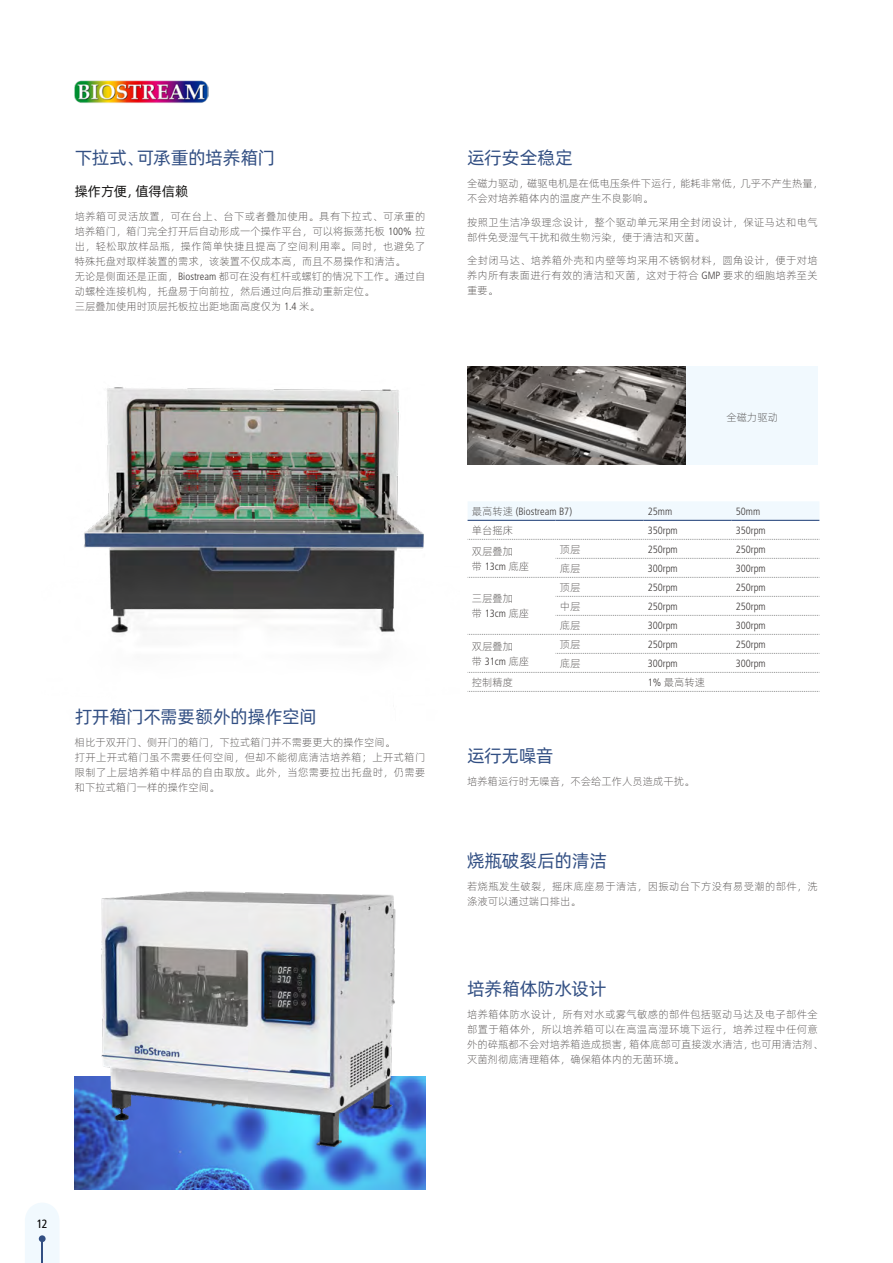
<style>
.page{position:relative;width:893px;height:1263px;background:#fff}
.page>*{position:absolute;margin:0;border:0;box-sizing:border-box;transform-origin:0 0}
.W-正文-无项目符号{font:18px "Alibaba Pu Hui Ti";letter-spacing:-.02em;color:#324f83}
.W-正文-无项目符号-2{font:13.5px "Alibaba Pu Hui Ti";letter-spacing:-.005em;color:#191817}
.t1{font:condensed 12px "Frutiger LT Std";color:#000}
.W-正文前段距-无项目符号{font:300 10.5px/15px "Alibaba Pu Hui Ti";color:#3e3a39;text-align:justify}
.W-正文-无项目符号-3{font:300 10.5px/15px "Alibaba Pu Hui Ti";color:#3e3a39}
.W-正文前段距-无项目符号-2{font:300 10.5px/15px "Alibaba Pu Hui Ti";letter-spacing:.03em;color:#3e3a39}
.W-正文-无项目符号-4{font:300 condensed 10.5px "Frutiger LT Std";color:#3e3a39}
.s1{font-family:"Frutiger LT Std";font-stretch:condensed}
.s2{font-family:"Alibaba Pu Hui Ti";font-stretch:normal}
</style>
<div class="page">
<img style="left:74px;top:80px;width:135px;height:23px">
<div style="left:25px;top:1203px;width:34px;height:60px;background:#f1f9fe"></div>
<div style="left:39px;top:1235px;width:7px;height:7px;background:#324f83;border-radius:50%"></div>
<hr style="left:41px;top:1241px;width:2px;height:22px;background:#324f83">
<div style="left:468px;top:502px;width:351px;height:18px;background:#f1f9fe"></div>
<hr style="left:468px;top:520px;width:87px;height:1px;background:#324f83">
<hr style="left:555px;top:520px;width:88px;height:1px;background:#324f83">
<hr style="left:643px;top:520px;width:88px;height:1px;background:#324f83">
<hr style="left:731px;top:520px;width:88px;height:1px;background:#324f83">
<svg style="left:468px;top:539px;width:352px;height:1px"></svg>
<svg style="left:555px;top:558px;width:265px;height:1px"></svg>
<svg style="left:468px;top:577px;width:352px;height:1px"></svg>
<svg style="left:555px;top:596px;width:265px;height:1px"></svg>
<svg style="left:555px;top:615px;width:265px;height:1px"></svg>
<svg style="left:468px;top:634px;width:352px;height:1px"></svg>
<svg style="left:555px;top:653px;width:265px;height:1px"></svg>
<svg style="left:468px;top:672px;width:352px;height:1px"></svg>
<svg style="left:468px;top:691px;width:352px;height:1px"></svg>
<img style="left:84px;top:387px;width:340px;height:247px">
<div style="left:561px;top:366px;width:257px;height:98px;background:#f1f9fe"></div>
<img style="left:467px;top:366px;width:218px;height:98px">
<img style="left:75px;top:1156px;width:351px;height:33px">
<img style="left:74px;top:891px;width:352px;height:265px">
<p class="W-正文-无项目符号" style="left:75px;top:144px;width:202px">下拉式、可承重的培养箱门</p>
<p class="W-正文-无项目符号" style="left:467px;top:144px;width:107px">运行安全稳定</p>
<p class="W-正文前段距-无项目符号" style="left:467px;top:175px;width:358px">全磁力驱动，磁驱电机是在低电压条件下运行，能耗非常低，几乎不产生热量，不会对培养箱体内的温度产生不良影响。</p>
<p class="W-正文前段距-无项目符号-2" style="left:467px;top:214px;width:352px">按照卫生洁净级理念设计，整个驱动单元采用全封闭设计，保证马达和电气部件免受湿气干扰和微生物污染，便于清洁和灭菌。</p>
<p class="W-正文前段距-无项目符号" style="left:467px;top:252px;width:352px">全封闭马达、培养箱外壳和内壁等均采用不锈钢材料，圆角设计，便于对培养内所有表面进行有效的清洁和灭菌，这对于符合 <span class="s1">GMP</span> 要求的细胞培养至关重要。</p>
<p class="W-正文-无项目符号-2" style="left:75px;top:181px;width:115px">操作方便，值得信赖</p>
<p class="W-正文前段距-无项目符号" style="left:75px;top:208px;width:352px">培养箱可灵活放置，可在台上、台下或者叠加使用。具有下拉式、可承重的培养箱门，箱门完全打开后自动形成一个操作平台，可以将振荡托板 <span class="s1">100%</span> 拉出，轻松取放样品瓶，操作简单快捷且提高了空间利用率。同时，也避免了特殊托盘对取样装置的需求，该装置不仅成本高，而且不易操作和清洁。</p>
<p class="W-正文-无项目符号-3" style="left:75px;top:268px;width:352px">无论是侧面还是正面，<span class="s1">Biostream</span> 都可在没有杠杆或螺钉的情况下工作。通过自动螺栓连接机构，托盘易于向前拉，然后通过向后推动重新定位。</p>
<p class="W-正文-无项目符号-3" style="left:75px;top:298px;width:247px">三层叠加使用时顶层托板拉出距地面高度仅为 <span class="s1">1.4</span> 米。</p>
<p class="W-正文前段距-无项目符号" style="left:726px;top:409px;width:53px">全磁力驱动</p>
<p class="W-正文-无项目符号-4" style="left:472px;top:505px;width:102px"><span class="s2">最高转速</span> (Biostream B7)</p>
<p class="W-正文-无项目符号-4" style="left:648px;top:505px;width:26px">25mm</p>
<p class="W-正文-无项目符号-4" style="left:736px;top:505px;width:26px">50mm</p>
<p class="W-正文-无项目符号-3" style="left:472px;top:522px;width:43px">单台摇床</p>
<p class="W-正文-无项目符号-4" style="left:648px;top:524px;width:32px">350rpm</p>
<p class="W-正文-无项目符号-4" style="left:736px;top:524px;width:32px">350rpm</p>
<p class="W-正文-无项目符号-3" style="left:472px;top:543px;width:59px">双层叠加<br>带 <span class="s1">13cm</span> 底座</p>
<p class="W-正文-无项目符号-3" style="left:560px;top:541px;width:22px">顶层</p>
<p class="W-正文-无项目符号-4" style="left:648px;top:543px;width:32px">250rpm</p>
<p class="W-正文-无项目符号-4" style="left:736px;top:543px;width:32px">250rpm</p>
<p class="W-正文-无项目符号-3" style="left:560px;top:560px;width:22px">底层</p>
<p class="W-正文-无项目符号-4" style="left:648px;top:562px;width:32px">300rpm</p>
<p class="W-正文-无项目符号-4" style="left:736px;top:562px;width:32px">300rpm</p>
<p class="W-正文-无项目符号-3" style="left:472px;top:590px;width:59px">三层叠加<br>带 <span class="s1">13cm</span> 底座</p>
<p class="W-正文-无项目符号-3" style="left:560px;top:579px;width:22px">顶层</p>
<p class="W-正文-无项目符号-4" style="left:648px;top:581px;width:32px">250rpm</p>
<p class="W-正文-无项目符号-4" style="left:736px;top:581px;width:32px">250rpm</p>
<p class="W-正文-无项目符号-3" style="left:560px;top:598px;width:22px">中层</p>
<p class="W-正文-无项目符号-4" style="left:648px;top:600px;width:32px">250rpm</p>
<p class="W-正文-无项目符号-4" style="left:736px;top:600px;width:32px">250rpm</p>
<p class="W-正文-无项目符号-3" style="left:560px;top:617px;width:22px">底层</p>
<p class="W-正文-无项目符号-4" style="left:648px;top:619px;width:32px">300rpm</p>
<p class="W-正文-无项目符号-4" style="left:736px;top:619px;width:32px">300rpm</p>
<p class="W-正文-无项目符号-3" style="left:472px;top:638px;width:59px">双层叠加<br>带 <span class="s1">31cm</span> 底座</p>
<p class="W-正文-无项目符号-3" style="left:560px;top:636px;width:22px">顶层</p>
<p class="W-正文-无项目符号-4" style="left:648px;top:638px;width:32px">250rpm</p>
<p class="W-正文-无项目符号-4" style="left:736px;top:638px;width:32px">250rpm</p>
<p class="W-正文-无项目符号-3" style="left:560px;top:655px;width:22px">底层</p>
<p class="W-正文-无项目符号-4" style="left:648px;top:657px;width:32px">300rpm</p>
<p class="W-正文-无项目符号-4" style="left:736px;top:657px;width:32px">300rpm</p>
<p class="W-正文-无项目符号-3" style="left:472px;top:674px;width:43px">控制精度</p>
<p class="W-正文-无项目符号-3" style="left:648px;top:674px;width:59px"><span class="s1">1%</span> 最高转速</p>
<p class="W-正文-无项目符号" style="left:75px;top:703px;width:244px">打开箱门不需要额外的操作空间</p>
<p class="W-正文前段距-无项目符号" style="left:75px;top:734px;width:322px">相比于双开门、侧开门的箱门，下拉式箱门并不需要更大的操作空间。</p>
<p class="W-正文-无项目符号-3" style="left:75px;top:749px;width:352px;text-align:justify">打开上开式箱门虽不需要任何空间，但却不能彻底清洁培养箱；上开式箱门限制了上层培养箱中样品的自由取放。此外，当您需要拉出托盘时，仍需要和下拉式箱门一样的操作空间。</p>
<p class="W-正文-无项目符号" style="left:467px;top:742px;width:88px">运行无噪音</p>
<p class="W-正文前段距-无项目符号" style="left:467px;top:773px;width:229px">培养箱运行时无噪音，不会给工作人员造成干扰。</p>
<p class="W-正文-无项目符号" style="left:467px;top:847px;width:142px">烧瓶破裂后的清洁</p>
<p class="W-正文前段距-无项目符号-2" style="left:467px;top:878px;width:352px">若烧瓶发生破裂，摇床底座易于清洁，因振动台下方没有易受潮的部件，洗涤液可以通过端口排出。</p>
<p class="W-正文-无项目符号" style="left:467px;top:975px;width:141px">培养箱体防水设计</p>
<p class="W-正文前段距-无项目符号-2" style="left:467px;top:1006px;width:358px">培养箱体防水设计，所有对水或雾气敏感的部件包括驱动马达及电子部件全部置于箱体外，所以培养箱可以在高温高湿环境下运行，培养过程中任何意外的碎瓶都不会对培养箱造成损害，箱体底部可直接泼水清洁，也可用清洁剂、灭菌剂彻底清理箱体，确保箱体内的无菌环境。</p>
<p class="t1" style="left:37px;top:1217px;width:12px">12</p>
</div>
